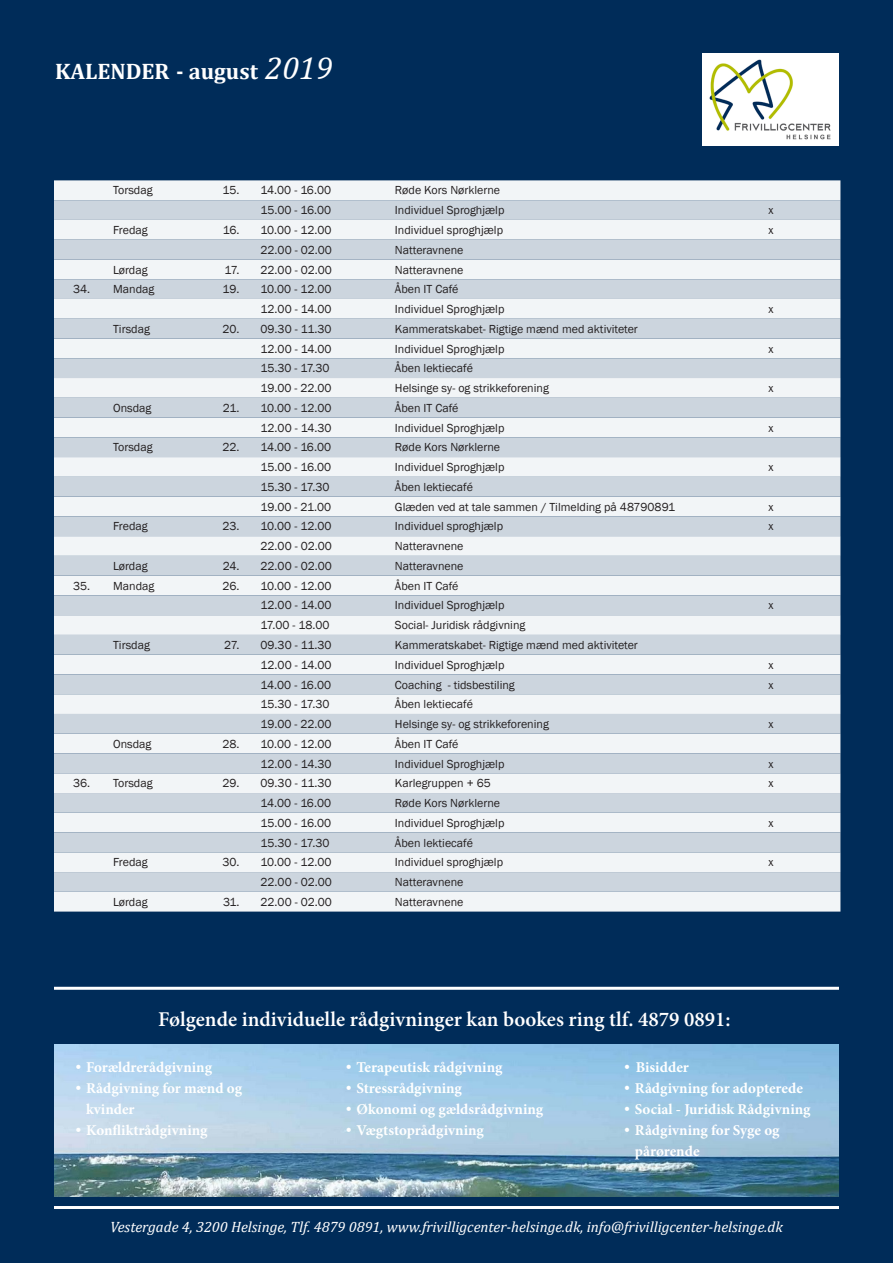
<style>
.page{position:relative;width:893px;height:1263px;background:#002c59}
.page>*{position:absolute;margin:0;border:0;box-sizing:border-box;transform-origin:0 0}
.t1{font:700 22.5px "Cambria";color:#fff}
.t2{font:600 21px "Minion Pro";color:#fff}
.Bullet{font:700 15px/21px "Minion Pro";color:#fff}
.t3{font:italic 15px "Cambria";color:#fff}
.t4{font:12px "Franklin Gothic";color:#231f20}
.s1{font-weight:400;font-style:italic;font-size:32.1px}
.s2{font-family:"Franklin Gothic";font-weight:400}
</style>
<div class="page">
<img style="left:702px;top:53px;width:137px;height:93px">
<img style="left:54px;top:1045px;width:785px;height:151px">
<hr style="left:54px;top:987px;width:785px;height:3px;background:#fff">
<hr style="left:54px;top:1206px;width:785px;height:3px;background:#fff">
<div style="left:54px;top:180px;width:786px;height:731px;background:#f2f5f7"></div>
<svg style="left:54px;top:200px;width:786px;height:692px;background:#dce2e8"></svg>
<p class="t1" style="left:55px;top:55px;width:279px">KALENDER - august <span class="s1">2019</span></p>
<p class="t4" style="left:113px;top:183px;width:41px">Torsdag</p>
<p class="t4" style="left:223px;top:183px;width:18px">15.</p>
<p class="t4" style="left:261px;top:183px;width:72px">14.00 - 16.00</p>
<p class="t4" style="left:395px;top:183px;width:107px">Røde Kors Nørklerne</p>
<p class="t4" style="left:261px;top:203px;width:72px">15.00 - 16.00</p>
<p class="t4" style="left:395px;top:203px;width:111px">Individuel Sproghjælp</p>
<p class="t4" style="left:768px;top:203px;width:7px">x</p>
<p class="t4" style="left:113px;top:223px;width:36px">Fredag</p>
<p class="t4" style="left:223px;top:223px;width:18px">16.</p>
<p class="t4" style="left:261px;top:223px;width:72px">10.00 - 12.00</p>
<p class="t4" style="left:395px;top:223px;width:110px">Individuel sproghjælp</p>
<p class="t4" style="left:768px;top:223px;width:7px">x</p>
<p class="t4" style="left:261px;top:242px;width:73px">22.00 - 02.00</p>
<p class="t4" style="left:395px;top:242px;width:70px">Natteravnene</p>
<p class="t4" style="left:113px;top:262px;width:36px">Lørdag</p>
<p class="t4" style="left:225px;top:262px;width:16px">17.</p>
<p class="t4" style="left:261px;top:262px;width:73px">22.00 - 02.00</p>
<p class="t4" style="left:395px;top:262px;width:70px">Natteravnene</p>
<p class="t4" style="left:73px;top:282px;width:19px">34.</p>
<p class="t4" style="left:113px;top:282px;width:43px">Mandag</p>
<p class="t4" style="left:223px;top:282px;width:18px">19.</p>
<p class="t4" style="left:261px;top:282px;width:72px">10.00 - 12.00</p>
<p class="t4" style="left:395px;top:282px;width:65px">Åben IT Café</p>
<p class="t4" style="left:261px;top:302px;width:72px">12.00 - 14.00</p>
<p class="t4" style="left:395px;top:302px;width:111px">Individuel Sproghjælp</p>
<p class="t4" style="left:768px;top:302px;width:7px">x</p>
<p class="t4" style="left:113px;top:321px;width:38px">Tirsdag</p>
<p class="t4" style="left:222px;top:321px;width:19px">20.</p>
<p class="t4" style="left:261px;top:321px;width:72px">09.30 - 11.30</p>
<p class="t4" style="left:395px;top:321px;width:244px">Kammeratskabet- Rigtige mænd med aktiviteter</p>
<p class="t4" style="left:261px;top:341px;width:72px">12.00 - 14.00</p>
<p class="t4" style="left:395px;top:341px;width:111px">Individuel Sproghjælp</p>
<p class="t4" style="left:768px;top:341px;width:7px">x</p>
<p class="t4" style="left:261px;top:361px;width:70px">15.30 - 17.30</p>
<p class="t4" style="left:395px;top:361px;width:80px">Åben lektiecafé</p>
<p class="t4" style="left:261px;top:381px;width:73px">19.00 - 22.00</p>
<p class="t4" style="left:395px;top:381px;width:155px">Helsinge sy- og strikkeforening</p>
<p class="t4" style="left:768px;top:381px;width:7px">x</p>
<p class="t4" style="left:113px;top:400px;width:40px">Onsdag</p>
<p class="t4" style="left:223px;top:400px;width:18px">21.</p>
<p class="t4" style="left:261px;top:400px;width:72px">10.00 - 12.00</p>
<p class="t4" style="left:395px;top:400px;width:65px">Åben IT Café</p>
<p class="t4" style="left:261px;top:420px;width:72px">12.00 - 14.30</p>
<p class="t4" style="left:395px;top:420px;width:111px">Individuel Sproghjælp</p>
<p class="t4" style="left:768px;top:420px;width:7px">x</p>
<p class="t4" style="left:113px;top:440px;width:41px">Torsdag</p>
<p class="t4" style="left:222px;top:440px;width:19px">22.</p>
<p class="t4" style="left:261px;top:440px;width:72px">14.00 - 16.00</p>
<p class="t4" style="left:395px;top:440px;width:107px">Røde Kors Nørklerne</p>
<p class="t4" style="left:261px;top:460px;width:72px">15.00 - 16.00</p>
<p class="t4" style="left:395px;top:460px;width:111px">Individuel Sproghjælp</p>
<p class="t4" style="left:768px;top:460px;width:7px">x</p>
<p class="t4" style="left:261px;top:479px;width:70px">15.30 - 17.30</p>
<p class="t4" style="left:395px;top:479px;width:80px">Åben lektiecafé</p>
<p class="t4" style="left:261px;top:499px;width:72px">19.00 - 21.00</p>
<p class="t4" style="left:395px;top:499px;width:282px">Glæden ved at tale sammen / Tilmelding på 48790891</p>
<p class="t4" style="left:768px;top:499px;width:7px">x</p>
<p class="t4" style="left:113px;top:519px;width:36px">Fredag</p>
<p class="t4" style="left:222px;top:519px;width:19px">23.</p>
<p class="t4" style="left:261px;top:519px;width:72px">10.00 - 12.00</p>
<p class="t4" style="left:395px;top:519px;width:110px">Individuel sproghjælp</p>
<p class="t4" style="left:768px;top:519px;width:7px">x</p>
<p class="t4" style="left:261px;top:539px;width:73px">22.00 - 02.00</p>
<p class="t4" style="left:395px;top:539px;width:70px">Natteravnene</p>
<p class="t4" style="left:113px;top:558px;width:36px">Lørdag</p>
<p class="t4" style="left:223px;top:558px;width:18px">24.</p>
<p class="t4" style="left:261px;top:558px;width:73px">22.00 - 02.00</p>
<p class="t4" style="left:395px;top:558px;width:70px">Natteravnene</p>
<p class="t4" style="left:73px;top:578px;width:19px">35.</p>
<p class="t4" style="left:113px;top:578px;width:43px">Mandag</p>
<p class="t4" style="left:222px;top:578px;width:19px">26.</p>
<p class="t4" style="left:261px;top:578px;width:72px">10.00 - 12.00</p>
<p class="t4" style="left:395px;top:578px;width:65px">Åben IT Café</p>
<p class="t4" style="left:261px;top:598px;width:72px">12.00 - 14.00</p>
<p class="t4" style="left:395px;top:598px;width:111px">Individuel Sproghjælp</p>
<p class="t4" style="left:768px;top:598px;width:7px">x</p>
<p class="t4" style="left:261px;top:618px;width:71px">17.00 - 18.00</p>
<p class="t4" style="left:395px;top:618px;width:132px">Social- Juridisk rådgivning</p>
<p class="t4" style="left:113px;top:637px;width:38px">Tirsdag</p>
<p class="t4" style="left:224px;top:637px;width:17px">27.</p>
<p class="t4" style="left:261px;top:637px;width:72px">09.30 - 11.30</p>
<p class="t4" style="left:395px;top:637px;width:244px">Kammeratskabet- Rigtige mænd med aktiviteter</p>
<p class="t4" style="left:261px;top:657px;width:72px">12.00 - 14.00</p>
<p class="t4" style="left:395px;top:657px;width:111px">Individuel Sproghjælp</p>
<p class="t4" style="left:768px;top:657px;width:7px">x</p>
<p class="t4" style="left:261px;top:677px;width:72px">14.00 - 16.00</p>
<p class="t4" style="left:395px;top:677px;width:121px">Coaching - tidsbestiling</p>
<p class="t4" style="left:768px;top:677px;width:7px">x</p>
<p class="t4" style="left:261px;top:697px;width:70px">15.30 - 17.30</p>
<p class="t4" style="left:395px;top:697px;width:80px">Åben lektiecafé</p>
<p class="t4" style="left:261px;top:717px;width:73px">19.00 - 22.00</p>
<p class="t4" style="left:395px;top:717px;width:155px">Helsinge sy- og strikkeforening</p>
<p class="t4" style="left:768px;top:717px;width:7px">x</p>
<p class="t4" style="left:113px;top:736px;width:40px">Onsdag</p>
<p class="t4" style="left:222px;top:736px;width:19px">28.</p>
<p class="t4" style="left:261px;top:736px;width:72px">10.00 - 12.00</p>
<p class="t4" style="left:395px;top:736px;width:65px">Åben IT Café</p>
<p class="t4" style="left:261px;top:756px;width:72px">12.00 - 14.30</p>
<p class="t4" style="left:395px;top:756px;width:111px">Individuel Sproghjælp</p>
<p class="t4" style="left:768px;top:756px;width:7px">x</p>
<p class="t4" style="left:73px;top:776px;width:19px">36.</p>
<p class="t4" style="left:113px;top:776px;width:41px">Torsdag</p>
<p class="t4" style="left:222px;top:776px;width:19px">29.</p>
<p class="t4" style="left:261px;top:776px;width:72px">09.30 - 11.30</p>
<p class="t4" style="left:395px;top:776px;width:97px">Karlegruppen + 65</p>
<p class="t4" style="left:768px;top:776px;width:7px">x</p>
<p class="t4" style="left:261px;top:796px;width:72px">14.00 - 16.00</p>
<p class="t4" style="left:395px;top:796px;width:107px">Røde Kors Nørklerne</p>
<p class="t4" style="left:261px;top:815px;width:72px">15.00 - 16.00</p>
<p class="t4" style="left:395px;top:815px;width:111px">Individuel Sproghjælp</p>
<p class="t4" style="left:768px;top:815px;width:7px">x</p>
<p class="t4" style="left:261px;top:835px;width:70px">15.30 - 17.30</p>
<p class="t4" style="left:395px;top:835px;width:80px">Åben lektiecafé</p>
<p class="t4" style="left:113px;top:855px;width:36px">Fredag</p>
<p class="t4" style="left:222px;top:855px;width:19px">30.</p>
<p class="t4" style="left:261px;top:855px;width:72px">10.00 - 12.00</p>
<p class="t4" style="left:395px;top:855px;width:110px">Individuel sproghjælp</p>
<p class="t4" style="left:768px;top:855px;width:7px">x</p>
<p class="t4" style="left:261px;top:875px;width:73px">22.00 - 02.00</p>
<p class="t4" style="left:395px;top:875px;width:70px">Natteravnene</p>
<p class="t4" style="left:113px;top:894px;width:36px">Lørdag</p>
<p class="t4" style="left:223px;top:894px;width:18px">31.</p>
<p class="t4" style="left:261px;top:894px;width:73px">22.00 - 02.00</p>
<p class="t4" style="left:395px;top:894px;width:70px">Natteravnene</p>
<p class="t2" style="left:158px;top:1005px;width:574px">Følgende individuelle rådgivninger kan bookes ring tlf. 4879 0891:</p>
<p class="Bullet" style="left:73px;top:1056px;width:140px"><span class="s2">•</span> Forældrerådgivning</p>
<p class="Bullet" style="left:86px;top:1077px;width:157px;text-indent:-13px"><span class="s2">•</span> Rådgivning for mænd og kvinder</p>
<p class="Bullet" style="left:73px;top:1119px;width:136px"><span class="s2">•</span> Konfliktrådgivning</p>
<p class="Bullet" style="left:344px;top:1056px;width:160px"><span class="s2">•</span> Terapeutisk rådgivning</p>
<p class="Bullet" style="left:344px;top:1077px;width:120px"><span class="s2">•</span> Stressrådgivning</p>
<p class="Bullet" style="left:344px;top:1098px;width:201px"><span class="s2">•</span> Økonomi og gældsrådgivning</p>
<p class="Bullet" style="left:344px;top:1119px;width:142px"><span class="s2">•</span> Vægtstoprådgivning</p>
<p class="Bullet" style="left:622px;top:1056px;width:68px"><span class="s2">•</span> Bisidder</p>
<p class="Bullet" style="left:622px;top:1077px;width:182px"><span class="s2">•</span> Rådgivning for adopterede</p>
<p class="Bullet" style="left:622px;top:1098px;width:190px"><span class="s2">•</span> Social - Juridisk Rådgivning</p>
<p class="Bullet" style="left:635px;top:1119px;width:146px;text-indent:-13px"><span class="s2">•</span> Rådgivning for Syge og pårørende</p>
<p class="t3" style="left:110px;top:1217px;width:674px">Vestergade 4, 3200 Helsinge, Tlf. 4879 0891, www.frivilligcenter-helsinge.dk, info@frivilligcenter-helsinge.dk</p>
</div>
